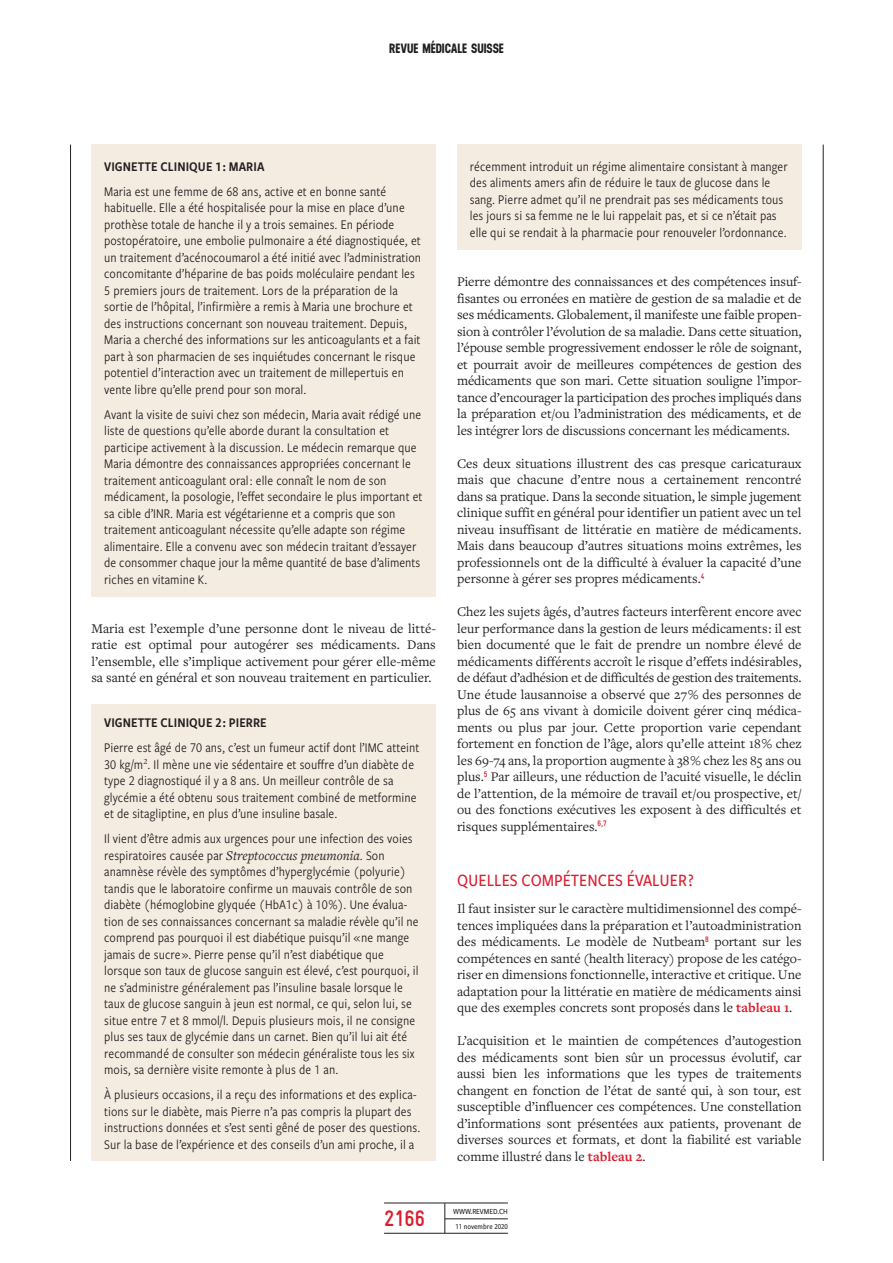
<style>
.page{position:relative;width:893px;height:1263px;background:#fff}
.page>*{position:absolute;margin:0;border:0;box-sizing:border-box;transform-origin:0 0}
.t1{font:700 22.5px "Gravur Condensed Pro";color:#da2031}
._1P_T1{font:500 18px "Freight Sans Cnd Pro";color:#da2031}
._1P_Encadre_Texte_co{font:13.8px/16.5px "Freight Sans Cnd Pro";letter-spacing:.005em;color:#231f20}
._1P_Texte_courant{font:13.8px/16.5px "Freight Text Pro";color:#231f20;text-align:justify}
._1P_Encadre_Texte_co-2{font:13.8px "Freight Sans Cnd Pro Semi";letter-spacing:.005em;color:#231f20}
.t2{font:700 13.5px "Neusa";letter-spacing:-.005em;color:#231f20}
.t3{font:500 8.1px "Freight Sans Cnd Pro";color:#231f20}
.t4{font:500 7.8px "Freight Sans Cnd Pro";color:#231f20}
.s1{font-family:"Freight Text Pro";font-style:italic}
.s2{font-weight:700;color:#da2031}
</style>
<div class="page">
<hr style="left:384px;top:1233px;width:124px;height:1px;background:#231f20">
<hr style="left:384px;top:1202px;width:124px;height:1px;background:#231f20">
<hr style="left:445px;top:1218px;width:63px;height:1px;background:#231f20">
<hr style="left:444px;top:1203px;width:1px;height:30px;background:#231f20">
<div style="left:457px;top:145px;width:344px;height:105px;background:#f5ece1"></div>
<div style="left:91px;top:704px;width:345px;height:456px;background:#f5ece1"></div>
<div style="left:91px;top:145px;width:345px;height:452px;background:#f5ece1"></div>
<hr style="left:70px;top:145px;width:1px;height:1016px;background:#231f20">
<hr style="left:823px;top:145px;width:1px;height:1016px;background:#231f20">
<p class="t2" style="left:389px;top:38px;width:116px">REVUE MÉDICALE SUISSE</p>
<p class="_1P_Encadre_Texte_co-2" style="left:104px;top:157px;width:162px">VIGNETTE CLINIQUE 1 : MARIA</p>
<p class="_1P_Encadre_Texte_co" style="left:104px;top:182px;width:319px">Maria est une femme de 68 ans, active et en bonne santé habituelle. Elle a été hospitalisée pour la mise en place d’une prothèse totale de hanche il y a trois semaines. En période postopératoire, une embolie pulmonaire a été diagnostiquée, et un traitement d’acénocoumarol a été initié avec l’administration concomitante d’héparine de bas poids moléculaire pendant les 5 premiers jours de traitement. Lors de la préparation de la sortie de l’hôpital, l’infirmière a remis à Maria une brochure et des instructions concernant son nouveau traitement. Depuis, Maria a cherché des informations sur les anticoagulants et a fait part à son pharmacien de ses inquiétudes concernant le risque potentiel d’interaction avec un traitement de millepertuis en vente libre qu’elle prend pour son moral.</p>
<p class="_1P_Encadre_Texte_co" style="left:104px;top:405px;width:320px">Avant la visite de suivi chez son médecin, Maria avait rédigé une liste de questions qu’elle aborde durant la consultation et participe activement à la discussion. Le médecin remarque que Maria démontre des connaissances appropriées concernant le traitement anticoagulant oral : elle connaît le nom de son médicament, la posologie, l’effet secondaire le plus important et sa cible d’INR. Maria est végétarienne et a compris que son traitement anticoagulant nécessite qu’elle adapte son régime alimentaire. Elle a convenu avec son médecin traitant d’essayer de consommer chaque jour la même quantité de base d’aliments riches en vitamine K.</p>
<p class="_1P_Texte_courant" style="left:91px;top:620px;width:346px">Maria est l’exemple d’une personne dont le niveau de litté&shy;ratie est optimal pour autogérer ses médicaments. Dans l’ensemble, elle s’implique activement pour gérer elle-même sa santé en général et son nouveau traitement en particulier.</p>
<p class="_1P_Encadre_Texte_co-2" style="left:104px;top:713px;width:164px">VIGNETTE CLINIQUE 2 : PIERRE</p>
<p class="_1P_Encadre_Texte_co" style="left:104px;top:739px;width:317px">Pierre est âgé de 70 ans, c’est un fumeur actif dont l’IMC atteint 30 kg/m<sup>2</sup>. Il mène une vie sédentaire et souffre d’un diabète de type 2 diagnostiqué il y a 8 ans. Un meilleur contrôle de sa glycémie a été obtenu sous traitement combiné de metformine et de sitagliptine, en plus d’une insuline basale.</p>
<p class="_1P_Encadre_Texte_co" style="left:104px;top:830px;width:316px">Il vient d’être admis aux urgences pour une infection des voies respiratoires causée par <span class="s1">Streptococcus pneumonia</span>. Son anamnèse révèle des symptômes d’hyperglycémie (polyurie) tandis que le laboratoire confirme un mauvais contrôle de son diabète (hémoglobine glyquée (HbA1c) à 10 %). Une évalua&shy;tion de ses connaissances concernant sa maladie révèle qu’il ne comprend pas pourquoi il est diabétique puisqu’il « ne mange jamais de sucre ». Pierre pense qu’il n’est diabétique que lorsque son taux de glucose sanguin est élevé, c’est pourquoi, il ne s’administre généralement pas l’insuline basale lorsque le taux de glucose sanguin à jeun est normal, ce qui, selon lui, se situe entre 7 et 8 mmol/l. Depuis plusieurs mois, il ne consigne plus ses taux de glycémie dans un carnet. Bien qu’il lui ait été recommandé de consulter son médecin généraliste tous les six mois, sa dernière visite remonte à plus de 1 an.</p>
<p class="_1P_Encadre_Texte_co" style="left:104px;top:1086px;width:318px">À plusieurs occasions, il a reçu des informations et des explica&shy;tions sur le diabète, mais Pierre n’a pas compris la plupart des instructions données et s’est senti gêné de poser des questions.<br>Sur la base de l’expérience et des conseils d’un ami proche, il a</p>
<p class="_1P_Encadre_Texte_co" style="left:470px;top:157px;width:319px">récemment introduit un régime alimentaire consistant à manger des aliments amers afin de réduire le taux de glucose dans le sang. Pierre admet qu’il ne prendrait pas ses médicaments tous les jours si sa femme ne le lui rappelait pas, et si ce n’était pas elle qui se rendait à la pharmacie pour renouveler l’ordonnance.</p>
<p class="_1P_Texte_courant" style="left:457px;top:273px;width:346px">Pierre démontre des connaissances et des compétences insuf&shy;fisantes ou erronées en matière de gestion de sa maladie et de ses médicaments. Globalement, il manifeste une faible propen&shy;sion à contrôler l’évolution de sa maladie. Dans cette situation, l’épouse semble progressivement endosser le rôle de soignant, et pourrait avoir de meilleures compétences de gestion des médicaments que son mari. Cette situation souligne l’impor&shy;tance d’encourager la participation des proches impliqués dans la préparation et/ou l’administration des médicaments, et de les intégrer lors de discussions concernant les médicaments.</p>
<p class="_1P_Texte_courant" style="left:457px;top:455px;width:346px">Ces deux situations illustrent des cas presque caricaturaux mais que chacune d’entre nous a certainement rencontré dans sa pratique. Dans la seconde situation, le simple jugement clinique suffit en général pour identifier un patient avec un tel niveau insuffisant de littératie en matière de médicaments.<br>Mais dans beaucoup d’autres situations moins extrêmes, les professionnels ont de la difficulté à évaluer la capacité d’une personne à gérer ses propres médicaments.<sup>4</sup></p>
<p class="_1P_Texte_courant" style="left:457px;top:603px;width:346px">Chez les sujets âgés, d’autres facteurs interfèrent encore avec leur performance dans la gestion de leurs médicaments : il est bien documenté que le fait de prendre un nombre élevé de médicaments différents accroît le risque d’effets indésirables, de défaut d’adhésion et de difficultés de gestion des traitements.<br>Une étude lausannoise a observé que 27 % des personnes de plus de 65 ans vivant à domicile doivent gérer cinq médica&shy;ments ou plus par jour. Cette proportion varie cependant fortement en fonction de l’âge, alors qu’elle atteint 18 % chez les 69-74 ans, la proportion augmente à 38 % chez les 85 ans ou plus.<sup>5</sup> Par ailleurs, une réduction de l’acuité visuelle, le déclin de l’attention, de la mémoire de travail et/ou prospective, et/ ou des fonctions exécutives les exposent à des difficultés et risques supplémentaires.<sup>6,7</sup></p>
<p class="_1P_T1" style="left:457px;top:868px;width:238px">QUELLES COMPÉTENCES ÉVALUER ?</p>
<p class="_1P_Texte_courant" style="left:457px;top:900px;width:346px">Il faut insister sur le caractère multidimensionnel des compé&shy;tences impliquées dans la préparation et l’autoadministration des médicaments. Le modèle de Nutbeam<sup>8</sup> portant sur les compétences en santé (health literacy) propose de les catégo&shy;riser en dimensions fonctionnelle, interactive et critique. Une adaptation pour la littératie en matière de médicaments ainsi que des exemples concrets sont proposés dans le <span class="s2">tableau 1</span>.</p>
<p class="_1P_Texte_courant" style="left:457px;top:1032px;width:346px">L’acquisition et le maintien de compétences d’autogestion des médicaments sont bien sûr un processus évolutif, car aussi bien les informations que les types de traitements changent en fonction de l’état de santé qui, à son tour, est susceptible d’influencer ces compétences. Une constellation d’informations sont présentées aux patients, provenant de diverses sources et formats, et dont la fiabilité est variable comme illustré dans le <span class="s2">tableau 2</span>.</p>
<h1 class="t1" style="left:384px;top:1206px;width:42px">2166</h1>
<p class="t3" style="left:453px;top:1205px;width:56px">WWW.REVMED.CH</p>
<p class="t4" style="left:455px;top:1221px;width:54px">11 novembre 2020</p>
</div>
